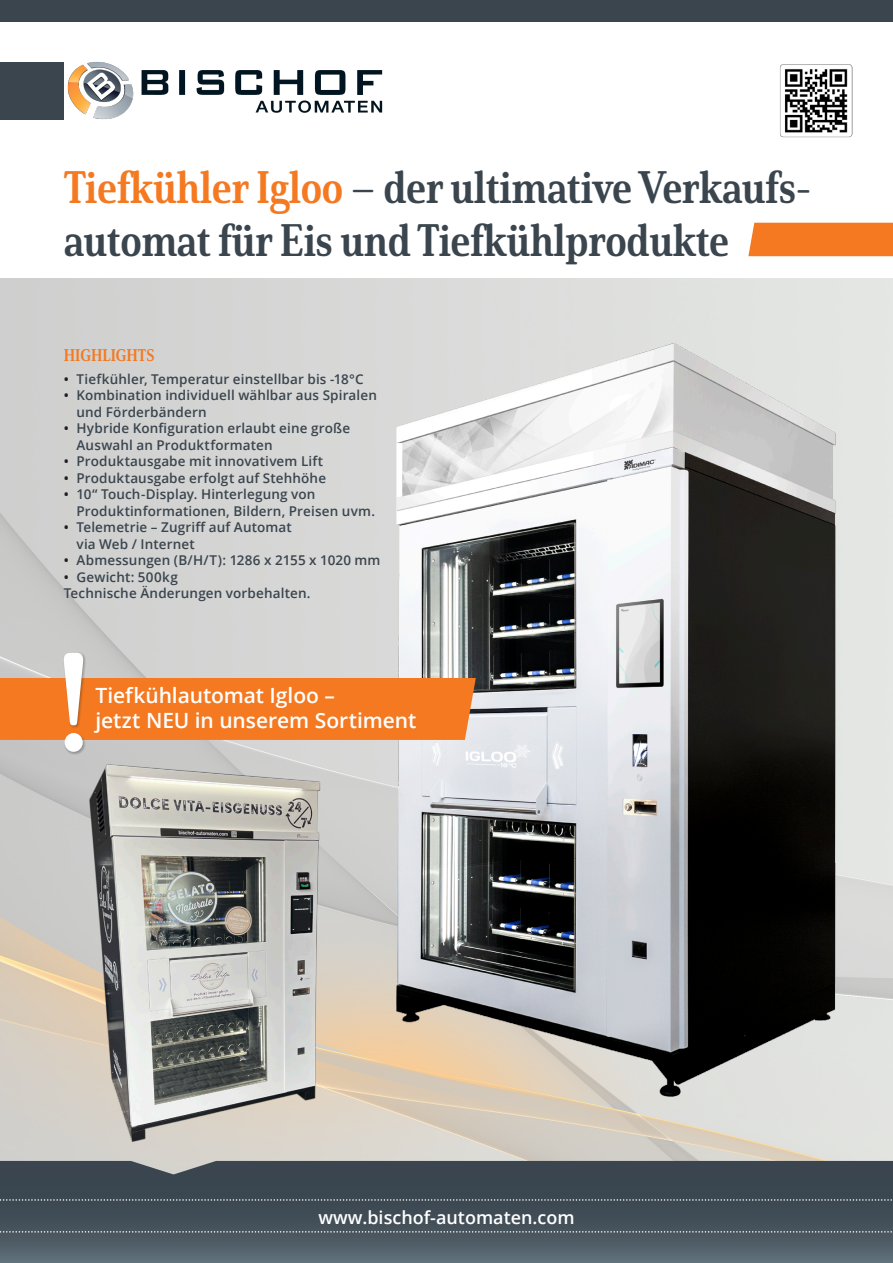
<style>
.page{position:relative;width:893px;height:1263px;background:#fff}
.page>*{position:absolute;margin:0;border:0;box-sizing:border-box;transform-origin:0 0}
.t1{font:44.25px/52.5px "Solitas Serif Con Bol";letter-spacing:-.01em;color:#3a454e}
.t2{font:600 21px/25.2px "Open Sans";letter-spacing:-.005em;color:#fff}
.t3{font:600 18px "Open Sans";color:#fff}
.t4{font:16.5px "Solitas Serif Con Bol";color:#f47921}
.t5{font:600 13.5px/16.5px "Open Sans";letter-spacing:.01em;color:#3a454e}
.s1{color:#f47921}
.s2{color:#231f20}
</style>
<div class="page">
<div style="left:0;top:62px;width:64px;height:58px;background:#3a454e"></div>
<img style="left:67px;top:62px;width:316px;height:58px">
<div style="left:0;top:0;width:893px;height:21px;background:#3a454e"></div>
<div style="left:748px;top:223px;width:145px;height:33px;background:#f47921"></div>
<img style="left:780px;top:64px;width:73px;height:74px">
<img style="left:338px;top:328px;width:555px;height:783px">
<img style="left:34px;top:752px;width:359px;height:408px">
<div style="left:63px;top:652px;width:23px;height:103px;background:#231f20;opacity:.3"></div>
<svg style="left:0;top:653px;width:476px;height:99px;background:#e69c67"></svg>
<svg style="left:0;top:1161px;width:893px;height:102px;background:#45515b"></svg>
<svg style="left:0;top:1199px;width:893px;height:2px;background:#6f787f"></svg>
<svg style="left:0;top:1231px;width:893px;height:1px"></svg>
<p class="t1" style="left:64px;top:161px;width:749px"><span class="s1">Tiefkühler Igloo</span> – der ultimative Verkaufs&shy;automat für Eis und Tiefkühlprodukte</p>
<p class="t4" style="left:64px;top:345px;width:92px">HIGHLIGHTS</p>
<p class="t5" style="left:64px;top:370px;width:301px"><span class="s2">•</span> Tiefkühler, Temperatur einstellbar bis -18°C</p>
<p class="t5" style="left:77px;top:387px;width:302px;text-indent:-13px"><span class="s2">•</span> Kombination individuell wählbar aus Spiralen und Förderbändern</p>
<p class="t5" style="left:77px;top:420px;width:275px;text-indent:-13px"><span class="s2">•</span> Hybride Konfiguration erlaubt eine große<br>Auswahl an Produktformaten</p>
<p class="t5" style="left:64px;top:453px;width:261px"><span class="s2">•</span> Produktausgabe mit innovativem Lift</p>
<p class="t5" style="left:64px;top:469px;width:264px"><span class="s2">•</span> Produktausgabe erfolgt auf Stehhöhe</p>
<p class="t5" style="left:77px;top:486px;width:300px;text-indent:-13px"><span class="s2">•</span> 10“ Touch-Display. Hinterlegung von<br>Produktinformationen, Bildern, Preisen uvm.</p>
<p class="t5" style="left:77px;top:519px;width:217px;text-indent:-13px"><span class="s2">•</span> Telemetrie – Zugriff auf Automat via Web / Internet</p>
<p class="t5" style="left:64px;top:552px;width:318px"><span class="s2">•</span> Abmessungen (B/H/T): 1286 x 2155 x 1020 mm</p>
<p class="t5" style="left:64px;top:568px;width:116px"><span class="s2">•</span> Gewicht: 500kg</p>
<p class="t5" style="left:64px;top:585px;width:248px">Technische Änderungen vorbehalten.</p>
<p class="t2" style="left:95px;top:682px;width:322px">Tiefkühlautomat Igloo –<br>jetzt NEU in unserem Sortiment</p>
<p class="t3" style="left:318px;top:1205px;width:258px">www.bischof-automaten.com</p>
</div>
